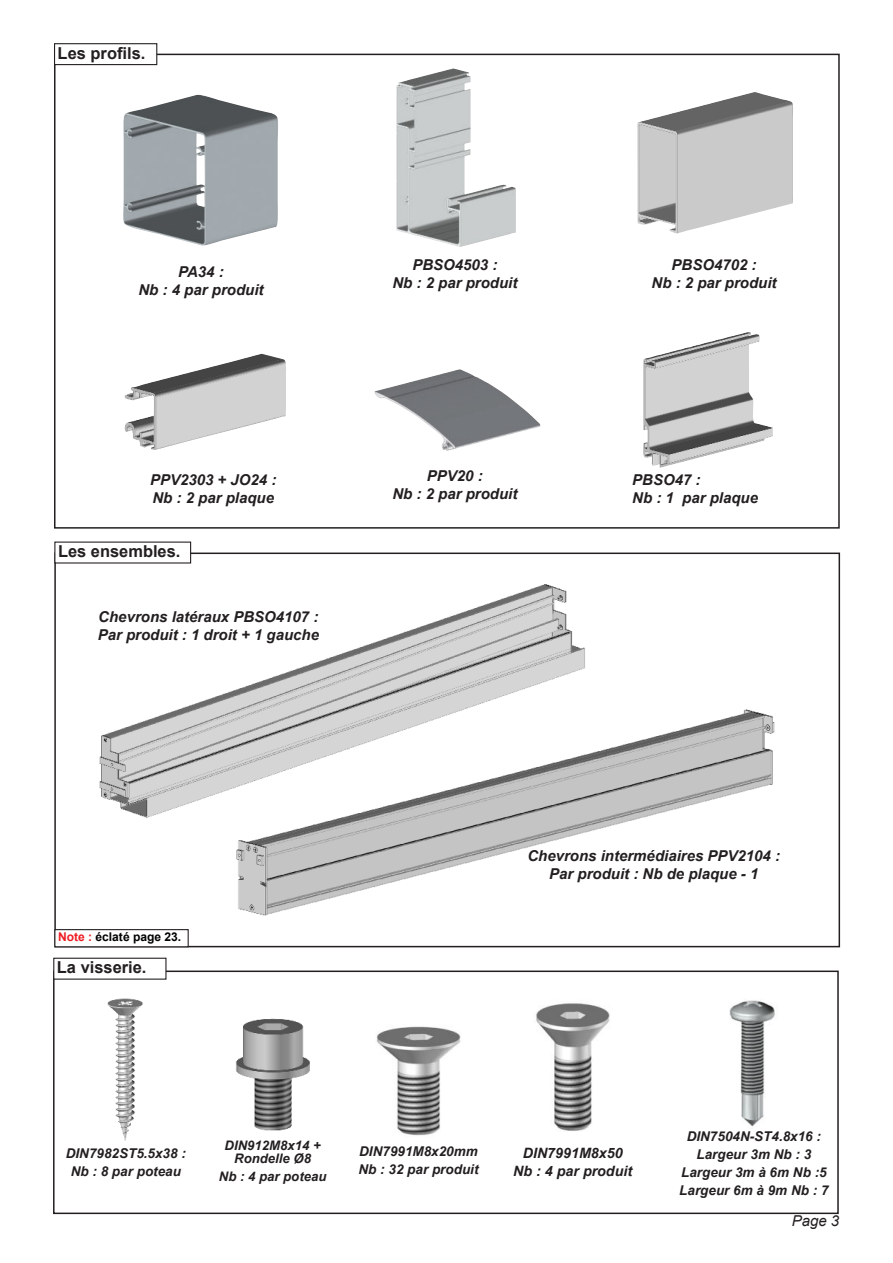
<style>
.page{position:relative;width:893px;height:1263px;background:#fff}
.page>*{position:absolute;margin:0;border:0;box-sizing:border-box;transform-origin:0 0}
.t1{font:700 16.5px "Arial";color:#231f20}
.t2{font:italic 700 15px/18px "Arial";color:#231f20;text-align:center}
.t3{font:italic 15px "Arial";color:#231f20}
.t4{font:italic 700 14.25px/18.6px "Arial";color:#231f20;text-align:center}
.t5{font:italic 700 13.5px/18px "Arial";color:#231f20;text-align:center}
.t6{font:italic 700 13.2px/13.2px "Arial";color:#231f20;text-align:center}
.t7{font:700 12px "Arial";color:#000}
.s1{color:#ee1d23}
</style>
<div class="page">
<img style="left:99px;top:584px;width:486px;height:234px">
<img style="left:228px;top:702px;width:547px;height:214px">
<img style="left:396px;top:68px;width:120px;height:179px">
<img style="left:637px;top:92px;width:156px;height:142px">
<img style="left:123px;top:95px;width:155px;height:151px">
<img style="left:374px;top:369px;width:167px;height:82px">
<img style="left:107px;top:998px;width:36px;height:143px">
<img style="left:235px;top:1018px;width:75px;height:112px">
<img style="left:376px;top:1026px;width:85px;height:110px">
<img style="left:729px;top:1000px;width:46px;height:127px">
<img style="left:536px;top:1003px;width:74px;height:128px">
<img style="left:643px;top:332px;width:130px;height:136px">
<img style="left:124px;top:354px;width:162px;height:96px">
<div style="left:54px;top:43px;width:103px;height:22px;background:#fff;border:1px solid #231f20"></div>
<div style="left:54px;top:929px;width:135px;height:18px;background:#fff;border:1px solid #231f20"></div>
<div style="left:53px;top:970px;width:786px;height:244px;border:2px solid #231f20"></div>
<div style="left:53px;top:958px;width:113px;height:22px;background:#fff;border:1px solid #231f20"></div>
<p class="t1" style="left:58px;top:42px;width:89px">Les profils.</p>
<p class="t2" style="left:138px;top:263px;width:127px">PA34 :<br>Nb : 4 par produit</p>
<p class="t2" style="left:150px;top:472px;width:128px;text-align:left">PPV2303 + JO24 :<br>Nb : 2 par plaque</p>
<p class="t1" style="left:58px;top:545px;width:124px">Les ensembles.</p>
<p class="t2" style="left:98px;top:609px;width:223px;text-align:left">Chevrons latéraux PBSO4107 :<br>Par produit : 1 droit + 1 gauche</p>
<p class="t2" style="left:392px;top:257px;width:127px">PBSO4503 :<br>Nb : 2 par produit</p>
<p class="t2" style="left:652px;top:257px;width:127px">PBSO4702 :<br>Nb : 2 par produit</p>
<p class="t2" style="left:392px;top:468px;width:127px">PPV20 :<br>Nb : 2 par produit</p>
<p class="t2" style="left:632px;top:472px;width:127px;text-align:left">PBSO47 :<br>Nb : 1 par plaque</p>
<p class="t7" style="left:58px;top:932px;width:125px"><span class="s1">Note :</span> éclaté page 23.</p>
<p class="t1" style="left:57px;top:961px;width:91px">La visserie.</p>
<p class="t2" style="left:527px;top:848px;width:254px">Chevrons intermédiaires PPV2104 :<br>Par produit : Nb de plaque - 1</p>
<p class="t5" style="left:66px;top:1145px;width:122px">DIN7982ST5.5x38 :<br>Nb : 8 par poteau</p>
<p class="t6" style="left:225px;top:1140px;width:98px">DIN912M8x14 +<br>Rondelle Ø8</p>
<p class="t6" style="left:219px;top:1171px;width:109px">Nb : 4 par poteau</p>
<p class="t5" style="left:358px;top:1143px;width:122px;text-align:left">DIN7991M8x20mm<br>Nb : 32 par produit</p>
<p class="t4" style="left:513px;top:1144px;width:120px">DIN7991M8x50<br>Nb : 4 par produit</p>
<p class="t5" style="left:679px;top:1128px;width:151px">DIN7504N-ST4.8x16 :<br>Largeur 3m Nb : 3<br>Largeur 3m à 6m Nb :5<br>Largeur 6m à 9m Nb : 7</p>
<p class="t3" style="left:792px;top:1216px;width:49px">Page 3</p>
</div>
